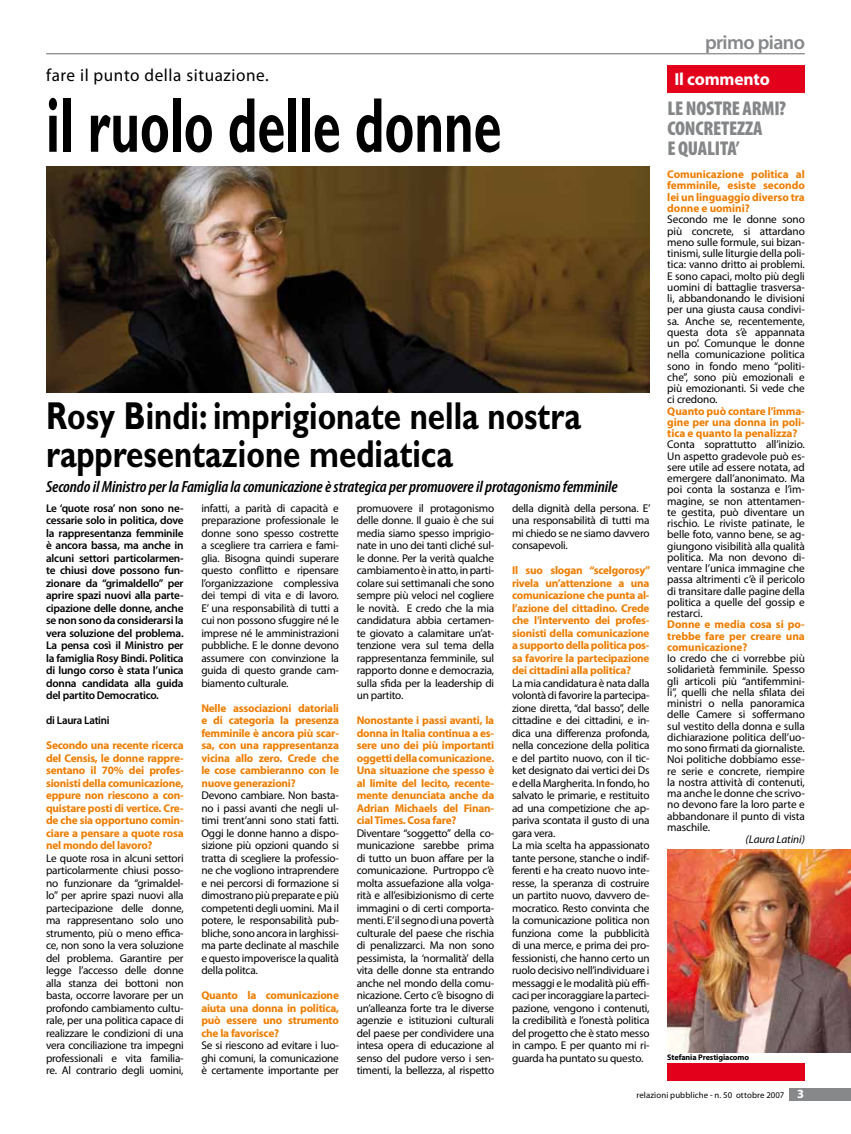
<style>
.page{position:relative;width:851px;height:1134px;background:#fff}
.page>*{position:absolute;margin:0;border:0;box-sizing:border-box;transform-origin:0 0}
.t1{font:700 78.12px "Gill Sans";color:#000;scale:.65 1}
.t2{font:700 39px/37.5px "Gill Sans";color:#000;scale:.8 1}
.t3{font:900 condensed 20px/20px "Myriad Pro";letter-spacing:-.01em;color:#848687}
.t4{font:600 20px "Myriad Pro";letter-spacing:-.03em;color:#87888a}
.t5{font:17.5px "Myriad Pro";letter-spacing:.035em;color:#000}
.t6{font:700 17.5px "Myriad Pro";letter-spacing:-.01em;color:#fff}
.t7{font:italic 600 condensed 16.25px "Myriad Pro";letter-spacing:-.005em;color:#000;scale:1.05 1}
.t8{font:11.25px/12.5px "Myriad Pro";letter-spacing:-.02em;color:#000;text-align:justify}
.t9{font:700 11.25px/12.5px "Myriad Pro";letter-spacing:-.02em;color:#ee7d00;text-align:justify}
.t10{font:600 11.25px/12.5px "Myriad Pro";letter-spacing:-.02em;color:#000;text-align:justify}
.t11{font:italic 11.25px "Myriad Pro";letter-spacing:-.005em;color:#000}
.t12{font:8.75px "Myriad Pro";letter-spacing:.015em;color:#000}
.t13{font:700 8.12px "Myriad";letter-spacing:-.01em;color:#000}
.s1{font-weight:700;font-size:12.5px;color:#fff}
</style>
<div class="page">
<div style="left:789px;top:1088px;width:61px;height:12px;background:#87888a"></div>
<hr style="left:46px;top:53px;width:758px;height:1px;background:#87888a">
<div style="left:667px;top:65px;width:137px;height:27px;background:#e2001a"></div>
<div style="left:667px;top:1064px;width:137px;height:17px;background:#e2001a"></div>
<img style="left:46px;top:167px;width:603px;height:225px">
<img style="left:667px;top:849px;width:183px;height:203px">
<h3 class="t5" style="left:46px;top:64px;width:224px">fare il punto della situazione.</h3>
<h1 class="t1" style="left:46px;top:79px;width:702px">il ruolo delle donne</h1>
<h2 class="t2" style="left:46px;top:397px;width:670px">Rosy Bindi: imprigionate nella nostra rappresentazione mediatica</h2>
<h3 class="t7" style="left:46px;top:476px;width:546px">Secondo il Ministro per la Famiglia la comunicazione è strategica per promuovere il protagonismo femminile</h3>
<p class="t8" style="left:512px;top:501px;width:140px">della dignità della persona. E’ una responsabilità di tutti ma mi chiedo se ne siamo davvero consapevoli.</p>
<p class="t9" style="left:512px;top:564px;width:140px">Il suo slogan “scelgorosy” rivela un’attenzione a una comunicazione che punta al&shy;l’azione del cittadino. Crede che l’intervento dei profes&shy;sionisti della comunicazione a supporto della politica pos&shy;sa favorire la partecipazione dei cittadini alla politica?</p>
<p class="t8" style="left:512px;top:676px;width:139px;text-align:left">La mia candidatura è nata dalla volontà di favorire la partecipa&shy;zione diretta, “dal basso”, delle cittadine e dei cittadini, e in&shy;dica una differenza profonda, nella concezione della politica e del partito nuovo, con il tic&shy;ket designato dai vertici dei Ds e della Margherita. In fondo, ho salvato le primarie, e restituito ad una competizione che ap&shy;pariva scontata il gusto di una gara vera.<br>La mia scelta ha appassionato tante persone, stanche o indif&shy;ferenti e ha creato nuovo inte&shy;resse, la speranza di costruire un partito nuovo, davvero de&shy;mocratico. Resto convinta che la comunicazione politica non funziona come la pubblicità di una merce, e prima dei pro&shy;fessionisti, che hanno certo un ruolo decisivo nell’individuare i messaggi e le modalità più effi&shy;caci per incoraggiare la parteci&shy;pazione, vengono i contenuti, la credibilità e l’onestà politica del progetto che è stato messo in campo. E per quanto mi ri&shy;guarda ha puntato su questo.</p>
<p class="t8" style="left:201px;top:501px;width:139px">infatti, a parità di capacità e preparazione professionale le donne sono spesso costrette a scegliere tra carriera e fami&shy;glia. Bisogna quindi superare questo conflitto e ripensare l’organizzazione complessiva dei tempi di vita e di lavoro.<br>E’ una responsabilità di tutti a cui non possono sfuggire né le imprese né le amministrazioni pubbliche. E le donne devono assumere con convinzione la guida di questo grande cam&shy;biamento culturale.</p>
<p class="t9" style="left:201px;top:701px;width:139px">Nelle associazioni datoriali e di categoria la presenza femminile è ancora più scar&shy;sa, con una rappresentanza vicina allo zero. Crede che le cose cambieranno con le nuove generazioni?</p>
<p class="t8" style="left:201px;top:789px;width:139px">Devono cambiare. Non basta&shy;no i passi avanti che negli ul&shy;timi trent’anni sono stati fatti.<br>Oggi le donne hanno a dispo&shy;sizione più opzioni quando si tratta di scegliere la professio&shy;ne che vogliono intraprendere e nei percorsi di formazione si dimostrano più preparate e più competenti degli uomini. Ma il potere, le responsabilità pub&shy;bliche, sono ancora in larghissi&shy;ma parte declinate al maschile e questo impoverisce la qualità della politca.</p>
<p class="t9" style="left:201px;top:989px;width:139px">Quanto la comunicazione aiuta una donna in politica, può essere uno strumento che la favorisce?</p>
<p class="t8" style="left:201px;top:1039px;width:139px">Se si riescono ad evitare i luo&shy;ghi comuni, la comunicazione è certamente importante per</p>
<p class="t8" style="left:356px;top:501px;width:139px">promuovere il protagonismo delle donne. Il guaio è che sui media siamo spesso imprigio&shy;nate in uno dei tanti cliché sul&shy;le donne. Per la verità qualche cambiamento è in atto, in parti&shy;colare sui settimanali che sono sempre più veloci nel cogliere le novità. E credo che la mia candidatura abbia certamen&shy;te giovato a calamitare un’at&shy;tenzione vera sul tema della rappresentanza femminile, sul rapporto donne e democrazia, sulla sfida per la leadership di un partito.</p>
<p class="t9" style="left:356px;top:714px;width:139px">Nonostante i passi avanti, la donna in Italia continua a es&shy;sere uno dei più importanti oggetti della comunicazione.<br>Una situazione che spesso è al limite del lecito, recente&shy;mente denunciata anche da Adrian Michaels del Finan&shy;cial Times. Cosa fare?</p>
<p class="t8" style="left:356px;top:826px;width:139px">Diventare “soggetto” della co&shy;municazione sarebbe prima di tutto un buon affare per la comunicazione. Purtroppo c’è molta assuefazione alla volga&shy;rità e all’esibizionismo di certe immagini o di certi comporta&shy;menti. E’il segno di una povertà culturale del paese che rischia di penalizzarci. Ma non sono pessimista, la ‘normalità’ della vita delle donne sta entrando anche nel mondo della comu&shy;nicazione. Certo c’è bisogno di un’alleanza forte tra le diverse agenzie e istituzioni culturali del paese per condividere una intesa opera di educazione al senso del pudore verso i sen&shy;timenti, la bellezza, al rispetto</p>
<p class="t10" style="left:46px;top:501px;width:139px">Le ‘quote rosa’ non sono ne&shy;cessarie solo in politica, dove la rappresentanza femminile è ancora bassa, ma anche in alcuni settori particolarmen&shy;te chiusi dove possono fun&shy;zionare da “grimaldello” per aprire spazi nuovi alla parte&shy;cipazione delle donne, anche se non sono da considerarsi la vera soluzione del problema.<br>La pensa così il Ministro per la famiglia Rosy Bindi. Politica di lungo corso è stata l’unica donna candidata alla guida del partito Democratico.</p>
<p class="t10" style="left:46px;top:714px;width:65px">di Laura Latini</p>
<p class="t9" style="left:46px;top:739px;width:139px">Secondo una recente ricerca del Censis, le donne rappre&shy;sentano il 70% dei profes&shy;sionisti della comunicazione, eppure non riescono a con&shy;quistare posti di vertice. Cre&shy;de che sia opportuno comin&shy;ciare a pensare a quote rosa nel mondo del lavoro?</p>
<p class="t8" style="left:46px;top:851px;width:139px">Le quote rosa in alcuni settori particolarmente chiusi posso&shy;no funzionare da “grimaldel&shy;lo” per aprire spazi nuovi alla partecipazione delle donne, ma rappresentano solo uno strumento, più o meno effica&shy;ce, non sono la vera soluzione del problema. Garantire per legge l’accesso delle donne alla stanza dei bottoni non basta, occorre lavorare per un profondo cambiamento cultu&shy;rale, per una politica capace di realizzare le condizioni di una vera conciliazione tra impegni professionali e vita familia&shy;re. Al contrario degli uomini,</p>
<h3 class="t4" style="left:705px;top:30px;width:101px">primo piano</h3>
<h3 class="t6" style="left:674px;top:68px;width:97px">Il commento</h3>
<h3 class="t3" style="left:667px;top:98px;width:120px">LE NOSTRE ARMI?<br>CONCRETEZZA<br>E QUALITA’</h3>
<p class="t9" style="left:667px;top:168px;width:139px;line-height:11.2px">Comunicazione politica al femminile, esiste secondo lei un linguaggio diverso tra donne e uomini?</p>
<p class="t8" style="left:667px;top:214px;width:139px;line-height:11.2px">Secondo me le donne sono più concrete, si attardano meno sulle formule, sui bizan&shy;tinismi, sulle liturgie della poli&shy;tica: vanno dritto ai problemi.<br>E sono capaci, molto più degli uomini di battaglie trasversa&shy;li, abbandonando le divisioni per una giusta causa condivi&shy;sa. Anche se, recentemente, questa dota s’è appannata un po’. Comunque le donne nella comunicazione politica sono in fondo meno “politi&shy;che”, sono più emozionali e più emozionanti. Si vede che ci credono.</p>
<p class="t9" style="left:667px;top:405px;width:139px;line-height:11.2px">Quanto può contare l’imma&shy;gine per una donna in poli&shy;tica e quanto la penalizza?</p>
<p class="t8" style="left:667px;top:439px;width:139px;line-height:11.2px">Conta soprattutto all’inizio.<br>Un aspetto gradevole può es&shy;sere utile ad essere notata, ad emergere dall’anonimato. Ma poi conta la sostanza e l’im&shy;magine, se non attentamen&shy;te gestita, può diventare un rischio. Le riviste patinate, le belle foto, vanno bene, se ag&shy;giungono visibilità alla qualità politica. Ma non devono di&shy;ventare l’unica immagine che passa altrimenti c’è il pericolo di transitare dalle pagine della politica a quelle del gossip e restarci.</p>
<p class="t9" style="left:667px;top:618px;width:139px;line-height:11.2px">Donne e media cosa si po&shy;trebbe fare per creare una comunicazione?</p>
<p class="t8" style="left:667px;top:652px;width:139px;line-height:11.2px">Io credo che ci vorrebbe più solidarietà femminile. Spesso gli articoli più “antifemmini&shy;li”, quelli che nella sfilata dei ministri o nella panoramica delle Camere si soffermano sul vestito della donna e sulla dichiarazione politica dell’uo&shy;mo sono firmati da giornaliste.<br>Noi politiche dobbiamo esse&shy;re serie e concrete, riempire la nostra attività di contenuti, ma anche le donne che scrivo&shy;no devono fare la loro parte e abbandonare il punto di vista maschile.</p>
<p class="t11" style="left:745px;top:832px;width:61px">(Laura Latini)</p>
<p class="t13" style="left:667px;top:1053px;width:83px">Stefania Prestigiacomo</p>
<p class="t12" style="left:636px;top:1090px;width:169px">relazioni pubbliche - n. 50 ottobre 2007 <span class="s1">3</span></p>
</div>
